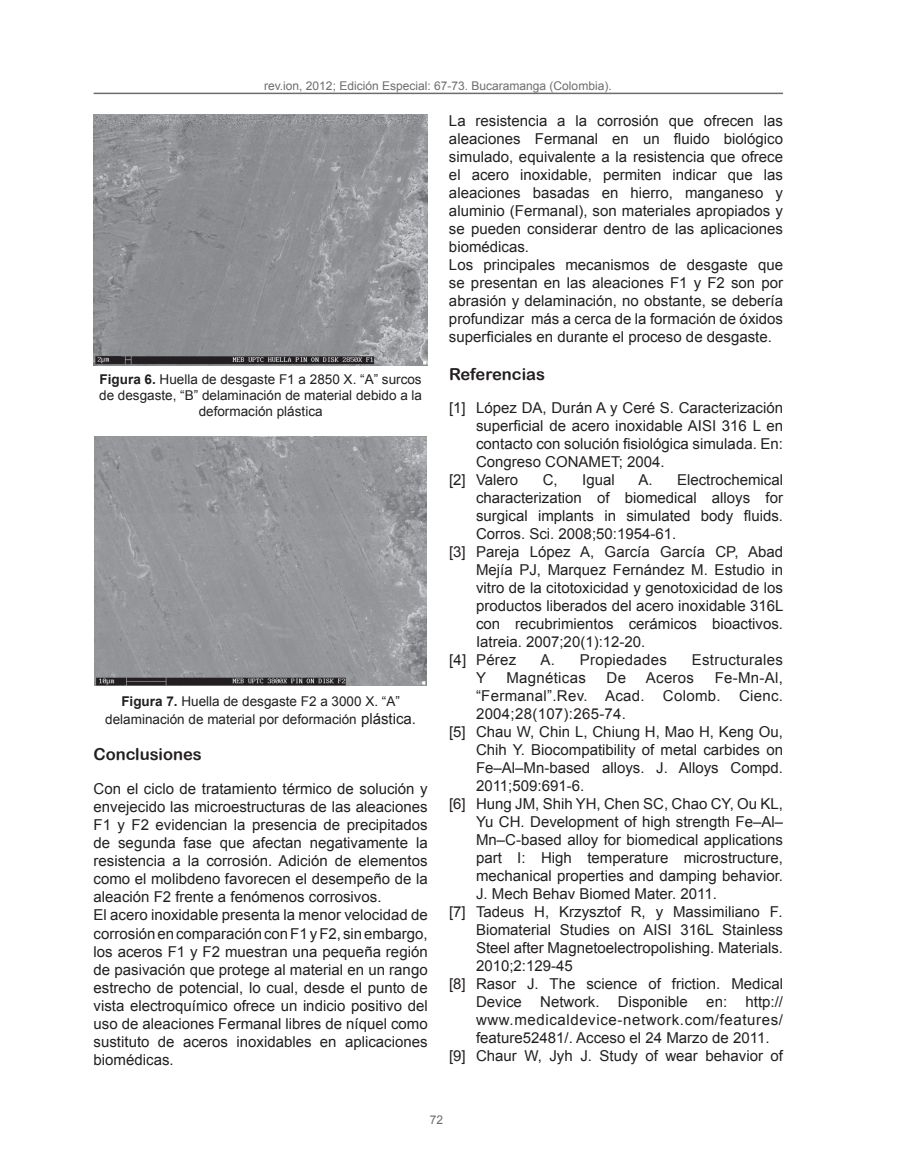
<style>
.page{position:relative;width:898px;height:1166px;background:#fff}
.page>*{position:absolute;margin:0;border:0;box-sizing:border-box;transform-origin:0 0}
.t1{font:16.5px "Arial Rounded MT Bold";color:#231f20}
.t2{font:15px/18px "Arial";color:#231f20}
.t3{font:15px "Arial";letter-spacing:.02em;color:#231f20}
.t4{font:15px "Arial";letter-spacing:.04em;color:#231f20}
.t5{font:13.5px/16.2px "Arial";color:#231f20;text-align:center}
.t6{font:12px "Arial";color:#6c6d70}
.s1{font-weight:700}
.s2{font-size:15px}
.s3{font-style:italic}
</style>
<div class="page">
<hr style="left:94px;top:93px;width:688px;height:1px;background:#6c6d70">
<img style="left:93px;top:115px;width:334px;height:250px">
<img style="left:95px;top:437px;width:331px;height:248px">
<p class="t6" style="left:264px;top:77px;width:349px">rev.ion, 2012; Edición Especial: 67-73. Bucaramanga (Colombia).</p>
<p class="t5" style="left:99px;top:371px;width:324px"><span class="s1">Figura 6.</span> Huella de desgaste F1 a 2850 X. “A” surcos de desgaste, “B” delaminación de material debido a la deformación plástica</p>
<p class="t5" style="left:105px;top:691px;width:312px;line-height:18px"><span class="s1">Figura 7.</span> Huella de desgaste F2 a 3000 X. “A” delaminación de material por deformación <span class="s2">plástica.</span></p>
<p class="t1" style="left:94px;top:744px;width:110px">Conclusiones</p>
<p class="t2" style="left:94px;top:780px;width:335px">Con el ciclo de tratamiento térmico de solución y envejecido las microestructuras de las aleaciones F1 y F2 evidencian la presencia de precipitados de segunda fase que afectan negativamente la resistencia a la corrosión. Adición de elementos como el molibdeno favorecen el desempeño de la aleación F2 frente a fenómenos corrosivos.<br>El acero inoxidable presenta la menor velocidad de corrosión en comparación con F1 y F2, sin embargo, los aceros F1 y F2 muestran una pequeña región de pasivación que protege al material en un rango estrecho de potencial, lo cual, desde el punto de vista electroquímico ofrece un indicio positivo del uso de aleaciones Fermanal libres de níquel como sustituto de aceros inoxidables en aplicaciones biomédicas.</p>
<p class="t2" style="left:449px;top:112px;width:335px">La resistencia a la corrosión que ofrecen las aleaciones Fermanal en un fluido biológico simulado, equivalente a la resistencia que ofrece el acero inoxidable, permiten indicar que las aleaciones basadas en hierro, manganeso y aluminio (Fermanal), son materiales apropiados y se pueden considerar dentro de las aplicaciones biomédicas.<br>Los principales mecanismos de desgaste que se presentan en las aleaciones F1 y F2 son por abrasión y delaminación, no obstante, se debería profundizar más a cerca de la formación de óxidos superficiales en durante el proceso de desgaste.</p>
<p class="t1" style="left:449px;top:364px;width:97px">Referencias</p>
<p class="t2" style="left:449px;top:398px;width:335px">[1] López DA, Durán A y Ceré S. Caracterización</p>
<p class="t2" style="left:476px;top:416px;width:308px">superficial de acero inoxidable AISI 316 L en</p>
<p class="t2" style="left:476px;top:434px;width:308px">contacto con solución fisiológica simulada. En:</p>
<p class="t2" style="left:476px;top:452px;width:190px">Congreso CONAMET; 2004.</p>
<p class="t2" style="left:449px;top:470px;width:71px">[2] Valero</p>
<p class="t2" style="left:542px;top:470px;width:16px">C,</p>
<p class="t2" style="left:582px;top:470px;width:34px">Igual</p>
<p class="t2" style="left:638px;top:470px;width:146px">A. Electrochemical</p>
<p class="t2" style="left:476px;top:488px;width:308px">characterization of biomedical alloys for</p>
<p class="t2" style="left:476px;top:506px;width:308px">surgical implants in simulated body fluids.</p>
<p class="t2" style="left:476px;top:524px;width:202px">Corros. Sci. 2008;50:1954-61.</p>
<p class="t2" style="left:449px;top:542px;width:335px">[3] Pareja López A, García García CP, Abad</p>
<p class="t2" style="left:476px;top:560px;width:308px">Mejía PJ, Marquez Fernández M. Estudio in</p>
<p class="t2" style="left:476px;top:578px;width:308px">vitro de la citotoxicidad y genotoxicidad de los</p>
<p class="t2" style="left:476px;top:596px;width:309px">productos liberados del acero inoxidable 316L</p>
<p class="t2" style="left:476px;top:614px;width:308px">con recubrimientos cerámicos bioactivos.</p>
<p class="t2" style="left:476px;top:632px;width:171px">Iatreia. 2007;20(1):12-20.</p>
<p class="t2" style="left:449px;top:650px;width:69px">[4] Pérez</p>
<p class="t3" style="left:540px;top:649px;width:128px">A. Propiedades</p>
<p class="t3" style="left:691px;top:649px;width:93px">Estructurales</p>
<p class="t2" style="left:476px;top:668px;width:12px">Y</p>
<p class="t3" style="left:506px;top:667px;width:81px">Magnéticas</p>
<p class="t2" style="left:606px;top:668px;width:21px">De</p>
<p class="t2" style="left:645px;top:668px;width:50px">Aceros</p>
<p class="t2" style="left:714px;top:668px;width:70px">Fe-Mn-Al,</p>
<p class="t3" style="left:476px;top:685px;width:308px">“Fermanal”.Rev. Acad. Colomb. Cienc.</p>
<p class="t3" style="left:476px;top:703px;width:151px">2004;28(107):265-74.</p>
<p class="t2" style="left:449px;top:722px;width:335px">[5] Chau W, Chin L, Chiung H, Mao H, Keng Ou,</p>
<p class="t2" style="left:476px;top:740px;width:308px">Chih Y. Biocompatibility of metal carbides on</p>
<p class="t2" style="left:476px;top:758px;width:308px">Fe–Al–Mn-based alloys. J. Alloys Compd.</p>
<p class="t2" style="left:476px;top:776px;width:110px">2011;509:691-6.</p>
<p class="t2" style="left:449px;top:794px;width:335px">[6] Hung JM, Shih YH, Chen SC, Chao CY, Ou KL,</p>
<p class="t2" style="left:476px;top:812px;width:308px">Yu CH. Development of high strength Fe–Al–</p>
<p class="t2" style="left:476px;top:830px;width:308px">Mn–C-based alloy for biomedical applications</p>
<p class="t2" style="left:476px;top:848px;width:308px">part I: High temperature microstructure,</p>
<p class="t2" style="left:476px;top:866px;width:308px">mechanical properties and damping behavior.</p>
<p class="t2" style="left:476px;top:884px;width:242px">J. Mech Behav Biomed Mater. 2011.</p>
<p class="t2" style="left:449px;top:902px;width:335px">[7] Tadeus H, Krzysztof R, y Massimiliano F<span class="s3">.</span></p>
<p class="t2" style="left:476px;top:920px;width:308px">Biomaterial Studies on AISI 316L Stainless</p>
<p class="t2" style="left:476px;top:938px;width:308px">Steel after Magnetoelectropolishing. Materials.</p>
<p class="t2" style="left:476px;top:956px;width:98px">2010;2:129-45</p>
<p class="t2" style="left:449px;top:974px;width:335px">[8] Rasor J. The science of friction. Medical</p>
<p class="t2" style="left:476px;top:992px;width:308px">Device Network. Disponible en: http://</p>
<p class="t4" style="left:476px;top:1009px;width:308px">www.medicaldevice-network.com/features/</p>
<p class="t2" style="left:476px;top:1028px;width:295px">feature52481/. Acceso el 24 Marzo de 2011.</p>
<p class="t2" style="left:449px;top:1046px;width:335px">[9] Chaur W, Jyh J. Study of wear behavior of</p>
<p class="t6" style="left:429px;top:1111px;width:15px">72</p>
</div>
